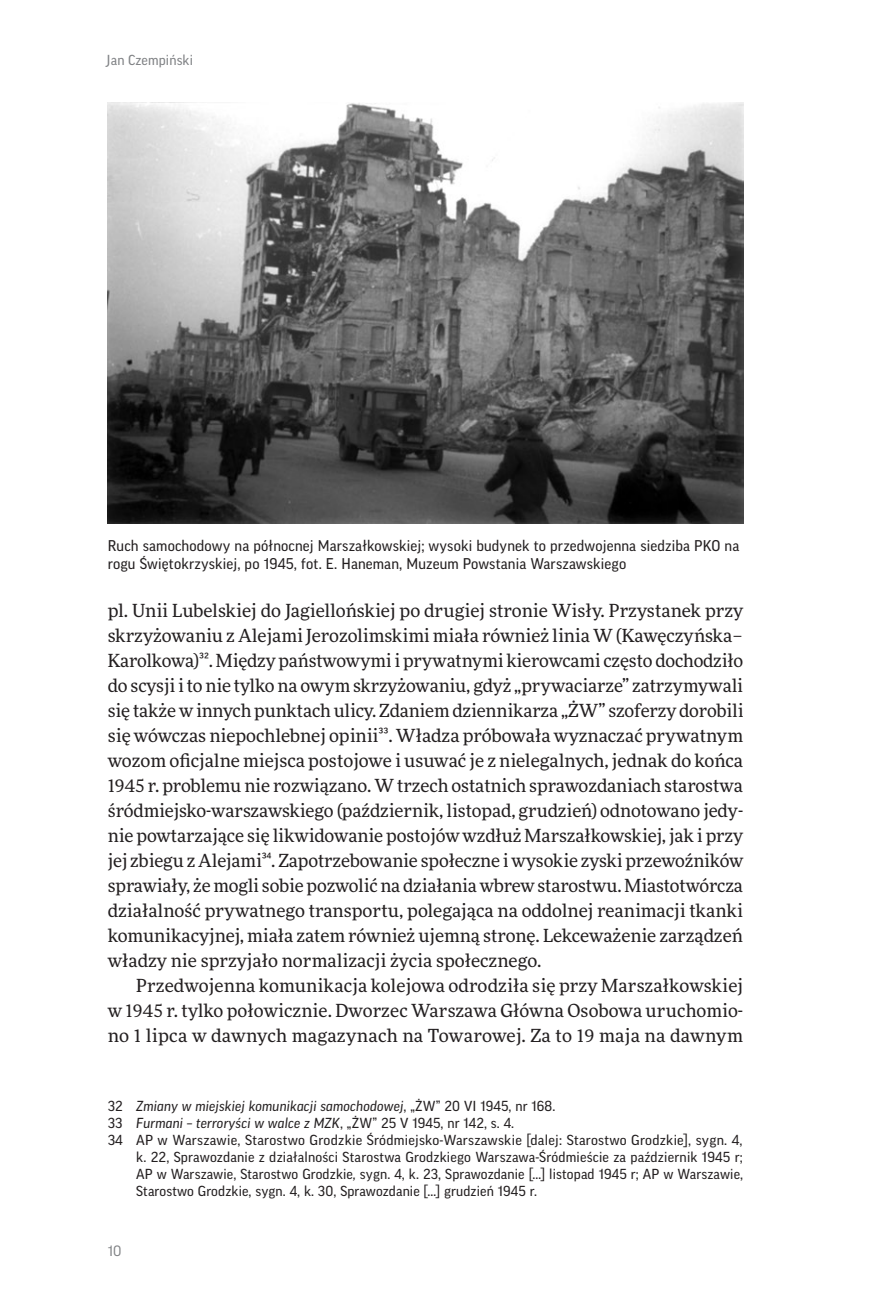
<style>
.page{position:relative;width:885px;height:1304px;background:#fff}
.page>*{position:absolute;margin:0;border:0;box-sizing:border-box;transform-origin:0 0}
.t1{font:18px/25px "More Pro";color:#231f20;text-align:justify}
.t2{font:16px "Good Headline Pro";color:#808285}
.t3{font:15px/18px "Good Pro";letter-spacing:.01em;color:#231f20}
.t4{font:14px "Good Pro";letter-spacing:.01em;color:#231f20}
.t5{font:italic 14px "Good Pro";letter-spacing:.01em;color:#231f20}
.t6{font:14px "Good Pro";letter-spacing:.01em;color:#808285}
.s1{font-family:"Good Pro"}
.s2{font-style:normal}
.s3{font-style:italic}
</style>
<div class="page">
<img style="left:108px;top:102px;width:635px;height:421px">
<p class="t6" style="left:107px;top:52px;width:88px">Jan Czempiński</p>
<p class="t3" style="left:108px;top:536px;width:633px">Ruch samochodowy na północnej Marszałkowskiej; wysoki budynek to przedwojenna siedziba PKO na rogu Świętokrzyskiej, po 1945, fot. E. Haneman, Muzeum Powstania Warszawskiego</p>
<p class="t1" style="left:108px;top:597px;width:637px">pl. Unii Lubelskiej do Jagiellońskiej po drugiej stronie Wisły. Przystanek przy skrzyżowaniu z Alejami Jerozolimskimi miała również linia W (Kawęczyńska– Karolkowa)<span class="s1">32</span>. Między państwowymi i prywatnymi kierowcami często dochodziło do scysji i to nie tylko na owym skrzyżowaniu, gdyż „prywaciarze” zatrzymywali się także w innych punktach ulicy. Zdaniem dziennikarza „ŻW” szoferzy dorobili się wówczas niepochlebnej opinii<span class="s1">33</span>. Władza próbowała wyznaczać prywatnym wozom oficjalne miejsca postojowe i usuwać je z nielegalnych, jednak do końca 1945 r. problemu nie rozwiązano. W trzech ostatnich sprawozdaniach starostwa śródmiejsko-warszawskiego (październik, listopad, grudzień) odnotowano jedy&shy;nie powtarzające się likwidowanie postojów wzdłuż Marszałkowskiej, jak i przy jej zbiegu z Alejami<span class="s1">34</span>. Zapotrzebowanie społeczne i wysokie zyski przewoźników sprawiały, że mogli sobie pozwolić na działania wbrew starostwu. Miastotwórcza działalność prywatnego transportu, polegająca na oddolnej reanimacji tkanki komunikacyjnej, miała zatem również ujemną stronę. Lekceważenie zarządzeń władzy nie sprzyjało normalizacji życia społecznego.</p>
<p class="t1" style="left:108px;top:972px;width:636px;text-indent:28px">Przedwojenna komunikacja kolejowa odrodziła się przy Marszałkowskiej w 1945 r. tylko połowicznie. Dworzec Warszawa Główna Osobowa uruchomio&shy;no 1 lipca w dawnych magazynach na Towarowej. Za to 19 maja na dawnym</p>
<p class="t5" style="left:108px;top:1098px;width:449px"><span class="s2">32</span> Zmiany w miejskiej komunikacji samochodowej<span class="s2">, „ŻW” 20 VI 1945, nr 168.</span></p>
<p class="t5" style="left:108px;top:1115px;width:408px"><span class="s2">33</span> Furmani – terroryści w walce z MZK<span class="s2">, „ŻW” 25 V 1945, nr 142, s. 4.</span></p>
<p class="t4" style="left:108px;top:1132px;width:636px">34 AP w Warszawie, Starostwo Grodzkie Śródmiejsko-Warszawskie [dalej: Starostwo Grodzkie], sygn. 4,</p>
<p class="t4" style="left:136px;top:1149px;width:608px">k. 22, Sprawozdanie z działalności Starostwa Grodzkiego Warszawa-Śródmieście za październik 1945 r;</p>
<p class="t4" style="left:136px;top:1166px;width:608px">AP w Warszawie, Starostwo Grodzkie<span class="s3">,</span> sygn. 4, k. 23, Sprawozdanie […] listopad 1945 r; AP w Warszawie,</p>
<p class="t4" style="left:136px;top:1183px;width:402px">Starostwo Grodzkie, sygn. 4, k. 30, Sprawozdanie […] grudzień 1945 r.</p>
<p class="t2" style="left:108px;top:1243px;width:15px">10</p>
</div>
